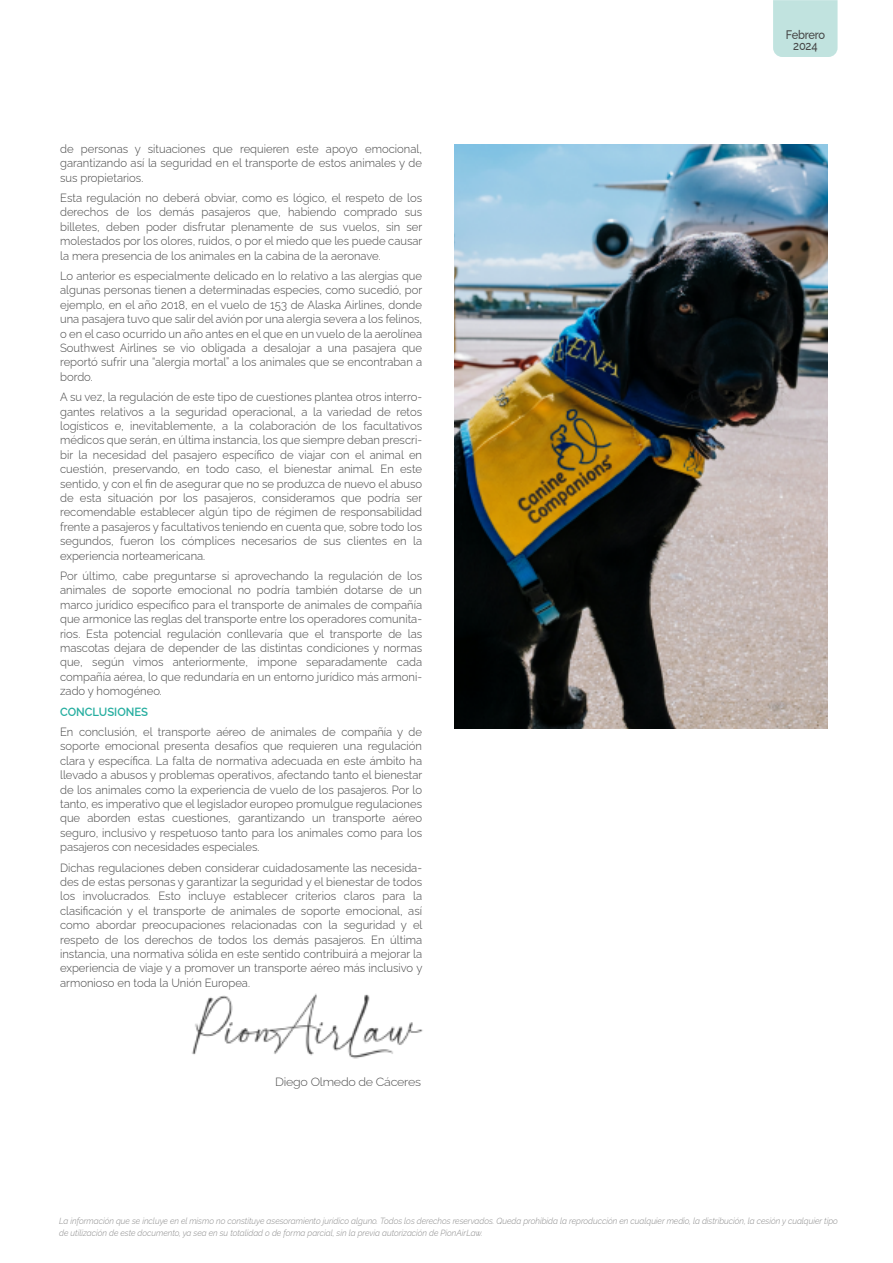
<style>
.page{position:relative;width:893px;height:1263px;background:#fff}
.page>*{position:absolute;margin:0;border:0;box-sizing:border-box;transform-origin:0 0}
.t1{font:100 12.3px/10.8px "Raleway";letter-spacing:-.02em;color:#444;text-align:center;scale:.9 1}
.t2{font:300 11.85px/14.4px "Raleway";color:#444;text-align:justify;scale:.95 1}
.t3{font:300 11.85px "Raleway";letter-spacing:-.02em;color:#4d4d4d;scale:1.05 1}
.t4{font:600 11.85px "Raleway";color:#26aea0;scale:.95 1}
.t5{font:italic 300 8.85px/12px "Raleway";color:#8a8a8a;scale:.93 1}
</style>
<div class="page">
<img style="left:192px;top:993px;width:231px;height:66px">
<div style="left:773px;top:0;width:65px;height:57px;background:#c1e3df"></div>
<img style="left:454px;top:144px;width:374px;height:584px">
<p class="t2" style="left:60px;top:140px;width:383px">de personas y situaciones que requieren este apoyo emocional, garantizando así la seguridad en el transporte de estos animales y de sus propietarios.</p>
<p class="t2" style="left:60px;top:189px;width:383px">Esta regulación no deberá obviar, como es lógico, el respeto de los derechos de los demás pasajeros que, habiendo comprado sus billetes, deben poder disfrutar plenamente de sus vuelos, sin ser molestados por los olores, ruidos, o por el miedo que les puede causar la mera presencia de los animales en la cabina de la aeronave.</p>
<p class="t2" style="left:60px;top:267px;width:383px">Lo anterior es especialmente delicado en lo relativo a las alergias que algunas personas tienen a determinadas especies, como sucedió, por ejemplo, en el año 2018, en el vuelo de 153 de Alaska Airlines, donde una pasajera tuvo que salir del avión por una alergia severa a los felinos, o en el caso ocurrido un año antes en el que en un vuelo de la aerolínea Southwest Airlines se vio obligada a desalojar a una pasajera que reportó sufrir una “alergia mortal” a los animales que se encontraban a bordo.</p>
<p class="t2" style="left:60px;top:388px;width:383px">A su vez, la regulación de este tipo de cuestiones plantea otros interro&shy;gantes relativos a la seguridad operacional, a la variedad de retos logísticos e, inevitablemente, a la colaboración de los facultativos médicos que serán, en última instancia, los que siempre deban prescri&shy;bir la necesidad del pasajero específico de viajar con el animal en cuestión, preservando, en todo caso, el bienestar animal. En este sentido, y con el fin de asegurar que no se produzca de nuevo el abuso de esta situación por los pasajeros, consideramos que podría ser recomendable establecer algún tipo de régimen de responsabilidad frente a pasajeros y facultativos teniendo en cuenta que, sobre todo los segundos, fueron los cómplices necesarios de sus clientes en la experiencia norteamericana.</p>
<p class="t2" style="left:60px;top:567px;width:383px">Por último, cabe preguntarse si aprovechando la regulación de los animales de soporte emocional no podría también dotarse de un marco jurídico específico para el transporte de animales de compañía que armonice las reglas del transporte entre los operadores comunita&shy;rios. Esta potencial regulación conllevaría que el transporte de las mascotas dejara de depender de las distintas condiciones y normas que, según vimos anteriormente, impone separadamente cada compañía aérea, lo que redundaría en un entorno jurídico más armoni&shy;zado y homogéneo.</p>
<p class="t4" style="left:60px;top:702px;width:94px">CONCLUSIONES</p>
<p class="t2" style="left:60px;top:723px;width:383px">En conclusión, el transporte aéreo de animales de compañía y de soporte emocional presenta desafíos que requieren una regulación clara y específica. La falta de normativa adecuada en este ámbito ha llevado a abusos y problemas operativos, afectando tanto el bienestar de los animales como la experiencia de vuelo de los pasajeros. Por lo tanto, es imperativo que el legislador europeo promulgue regulaciones que aborden estas cuestiones, garantizando un transporte aéreo seguro, inclusivo y respetuoso tanto para los animales como para los pasajeros con necesidades especiales.</p>
<p class="t2" style="left:60px;top:859px;width:383px">Dichas regulaciones deben considerar cuidadosamente las necesida&shy;des de estas personas y garantizar la seguridad y el bienestar de todos los involucrados. Esto incluye establecer criterios claros para la clasificación y el transporte de animales de soporte emocional, así como abordar preocupaciones relacionadas con la seguridad y el respeto de los derechos de todos los demás pasajeros. En última instancia, una normativa sólida en este sentido contribuirá a mejorar la experiencia de viaje y a promover un transporte aéreo más inclusivo y armonioso en toda la Unión Europea.</p>
<p class="t3" style="left:275px;top:1072px;width:140px">Diego Olmedo de Cáceres</p>
<p class="t1" style="left:786px;top:28px;width:45px">Febrero<br>2024</p>
<p class="t5" style="left:59px;top:1214px;width:839px">La información que se incluye en el mismo no constituye asesoramiento jurídico alguno. Todos los derechos reservados. Queda prohibida la reproducción en cualquier medio, la distribución, la cesión y cualquier tipo de utilización de este documento, ya sea en su totalidad o de forma parcial, sin la previa autorización de PionAirLaw.</p>
</div>
